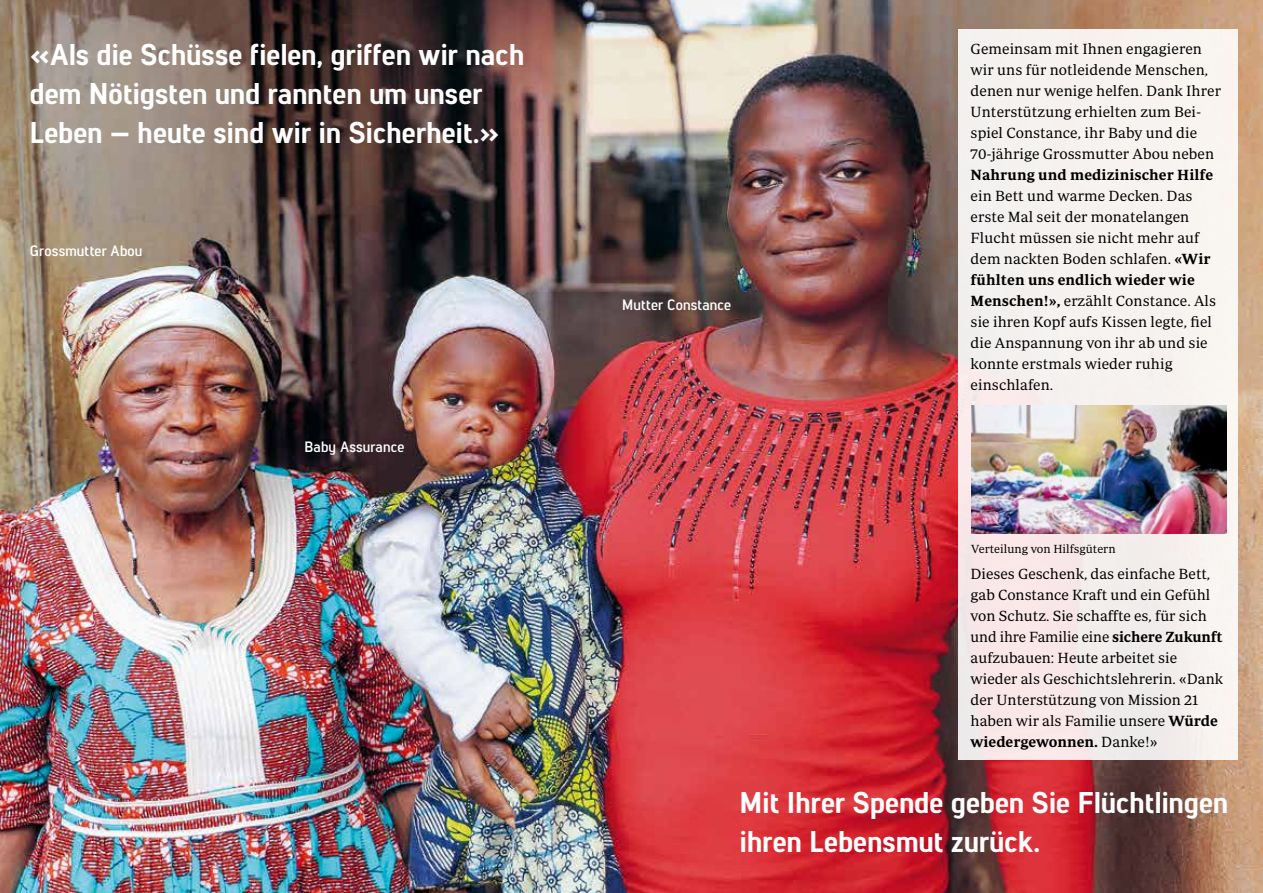
<style>
.page{position:relative;width:1263px;height:893px;background:#fff}
.page>*{position:absolute;margin:0;border:0;box-sizing:border-box;transform-origin:0 0}
.t1{font:800 30px/39px "Lintel";letter-spacing:.01em;color:#fff}
.t2{font:15px/21px "Periodico Text Lg";letter-spacing:.005em;color:#000}
.t3{font:600 15px "Periodico Text";letter-spacing:.005em;color:#000}
.t4{font:700 15px "Lintel";letter-spacing:.01em;color:#fff}
.t5{font:12px "Periodico Text Lg";color:#000}
.s1{font-family:"Periodico Text";font-weight:600}
.s2{font-family:"Periodico Text Lg";font-weight:400}
</style>
<div class="page">
<img style="left:0;top:0;width:1263px;height:893px">
<div style="left:958px;top:30px;width:279px;height:730px;background:#f6f1ef"></div>
<img style="left:971px;top:405px;width:255px;height:129px">
<h1 class="t1" style="left:30px;top:33px;width:496px">«Als die Schüsse fielen, griffen wir nach dem Nötigsten und rannten um unser<br>Leben – heute sind wir in Sicherheit.»</h1>
<p class="t4" style="left:30px;top:240px;width:114px">Grossmutter Abou</p>
<p class="t4" style="left:305px;top:437px;width:101px">Baby Assurance</p>
<p class="t4" style="left:622px;top:295px;width:111px">Mutter Constance</p>
<p class="t2" style="left:971px;top:38px;width:252px">Gemeinsam mit Ihnen engagieren wir uns für notleidende Menschen, denen nur wenige helfen. Dank Ihrer Unterstützung erhielten zum Bei&shy;spiel Constance, ihr Baby und die 70-jährige Grossmutter Abou neben</p>
<p class="t3" style="left:971px;top:167px;width:244px">Nahrung und medizinischer Hilfe</p>
<p class="t2" style="left:971px;top:185px;width:241px">ein Bett und warme Decken. Das erste Mal seit der monatelangen<br>Flucht müssen sie nicht mehr auf dem nackten Boden schlafen. <span class="s1">«Wir</span></p>
<p class="t3" style="left:971px;top:272px;width:226px">fühlten uns endlich wieder wie</p>
<p class="t2" style="left:971px;top:290px;width:247px"><span class="s1">Menschen!»,</span> erzählt Constance. Als sie ihren Kopf aufs Kissen legte, fiel die Anspannung von ihr ab und sie konnte erstmals wieder ruhig einschlafen.</p>
<p class="t5" style="left:971px;top:542px;width:146px">Verteilung von Hilfsgütern</p>
<p class="t2" style="left:971px;top:563px;width:254px">Dieses Geschenk, das einfache Bett, gab Constance Kraft und ein Gefühl von Schutz. Sie schaffte es, für sich und ihre Familie eine <span class="s1">sichere Zukunft </span>aufzubauen: Heute arbeitet sie wieder als Geschichtslehrerin. «Dank der Unterstützung von Mission 21 haben wir als Familie unsere <span class="s1">Würde</span></p>
<p class="t3" style="left:971px;top:734px;width:188px">wiedergewonnen. <span class="s2">Danke!»</span></p>
<h1 class="t1" style="left:740px;top:781px;width:490px">Mit Ihrer Spende geben Sie Flüchtlingen ihren Lebensmut zurück.</h1>
</div>
